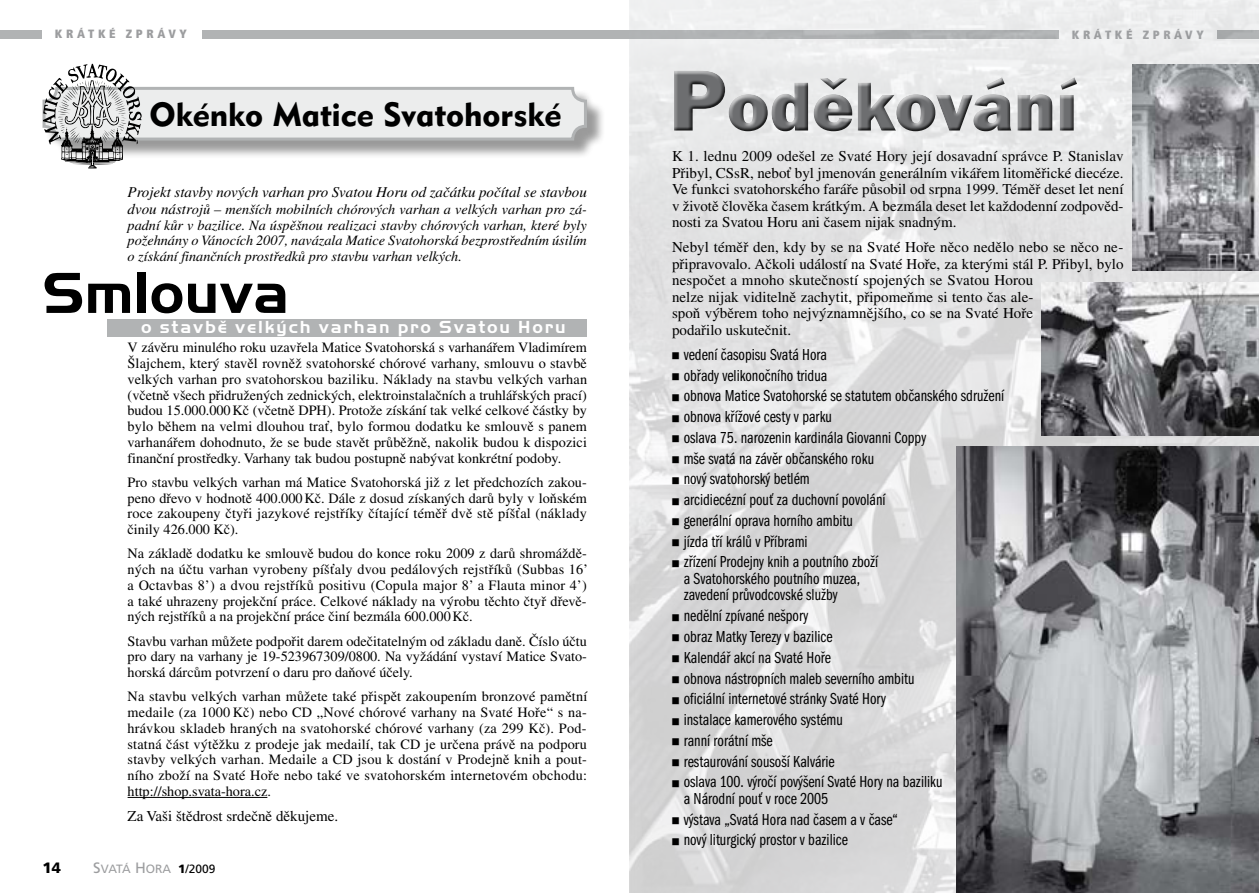
<style>
.page{position:relative;width:1259px;height:893px;background:#fff}
.page>*{position:absolute;margin:0;border:0;box-sizing:border-box;transform-origin:0 0}
.t1{font:72px "Franklin Got Itc TEE Heav";color:#6d6e70}
.t2{font:700 60px "Handel Got DCE";color:#000}
.t3{font:33px "Geometric 415 BTCE Black A";color:#000}
.t4{font:700 18.15px "Handel Got DCE";letter-spacing:.1em;color:#fff}
.t5{font:16.5px/20.7px "Franklin Got Itc TEE Book Comp";color:#000}
.t6{font:15px/16.5px "Times CE";color:#000;text-align:justify}
.t7{font:italic 15px "Times CE";color:#000}
.t8{font:900 15px "Frutiger CE";color:#000}
.t9{font:14.25px/15.8px "Times CE";letter-spacing:.005em;color:#000;text-align:justify}
.t10{font:italic 14.25px/15.8px "Times CE";color:#000;text-align:justify}
.t11{font:900 condensed 12px "Frutiger CE";letter-spacing:.3em;color:#9c9d9f}
.t12{font:12px "Frutiger CE";color:#9c9d9f}
.s1{font-size:15px}
.s2{font-weight:900;color:#000}
.s3{color:#000}
.s4{font-size:90px}
</style>
<div class="page">
<div style="left:0;top:30px;width:629px;height:8px;background:#b1b3b4"></div>
<div style="left:42px;top:24px;width:160px;height:20px;background:#fff"></div>
<img style="left:629px;top:0;width:630px;height:893px">
<hr style="left:128px;top:797px;width:139px;height:1px;background:#000">
<div style="left:108px;top:319px;width:479px;height:18px;background:#b1b3b4"></div>
<div style="left:45px;top:89px;width:560px;height:70px;background:#000;opacity:.4"></div>
<div style="left:44px;top:88px;width:541px;height:51px;background:#eceded;border-radius:13px"></div>
<div style="left:43px;top:87px;width:544px;height:54px;border:3px solid #b1b3b4;border-radius:13px"></div>
<svg style="left:43px;top:64px;width:99px;height:104px"></svg>
<div style="left:669px;top:66px;width:409px;height:67px;background:#eaebeb"></div>
<div style="left:670px;top:75px;width:411px;height:60px;background:#000;opacity:.75"></div>
<img style="left:1132px;top:64px;width:127px;height:207px">
<img style="left:1041px;top:282px;width:218px;height:153px">
<img style="left:956px;top:447px;width:303px;height:446px">
<svg style="left:672px;top:353px;width:7px;height:7px"></svg>
<svg style="left:672px;top:373px;width:7px;height:7px"></svg>
<svg style="left:672px;top:394px;width:7px;height:7px"></svg>
<svg style="left:672px;top:415px;width:7px;height:7px"></svg>
<svg style="left:672px;top:436px;width:7px;height:7px"></svg>
<svg style="left:672px;top:456px;width:7px;height:7px"></svg>
<svg style="left:672px;top:477px;width:7px;height:7px"></svg>
<svg style="left:672px;top:498px;width:7px;height:7px"></svg>
<svg style="left:672px;top:519px;width:7px;height:7px"></svg>
<svg style="left:672px;top:539px;width:7px;height:7px"></svg>
<svg style="left:672px;top:560px;width:7px;height:7px"></svg>
<svg style="left:672px;top:614px;width:7px;height:7px"></svg>
<svg style="left:672px;top:635px;width:7px;height:7px"></svg>
<svg style="left:672px;top:655px;width:7px;height:7px"></svg>
<svg style="left:672px;top:676px;width:7px;height:7px"></svg>
<svg style="left:672px;top:697px;width:7px;height:7px"></svg>
<svg style="left:672px;top:718px;width:7px;height:7px"></svg>
<svg style="left:672px;top:738px;width:7px;height:7px"></svg>
<svg style="left:672px;top:759px;width:7px;height:7px"></svg>
<svg style="left:672px;top:780px;width:7px;height:7px"></svg>
<svg style="left:672px;top:817px;width:7px;height:7px"></svg>
<svg style="left:672px;top:838px;width:7px;height:7px"></svg>
<p class="t11" style="left:55px;top:27px;width:133px">KRÁTKÉ ZPRÁVY</p>
<h3 class="t3" style="left:149px;top:92px;width:413px">Okénko Matice Svatohorské</h3>
<p class="t7" style="left:128px;top:184px;width:461px">Projekt stavby nových varhan pro Svatou Horu od začátku počítal se stavbou</p>
<p class="t10" style="left:128px;top:201px;width:461px"><span class="s1">dvou nástr</span>ojů – menších mobilních chórových varhan a velkých varhan pro zá&shy;padní kůr v bazilice. Na úspěšnou realizaci stavby chórových varhan, které byly požehnány o Vánocích 2007, navázala Matice Svatohorská bezprostředním úsilím o získání finančních prostředků pro stavbu varhan velkých.</p>
<h2 class="t2" style="left:43px;top:259px;width:248px">Smlouva</h2>
<p class="t4" style="left:141px;top:317px;width:426px">o stavbě velkých varhan pro Svatou Horu</p>
<p class="t9" style="left:128px;top:340px;width:461px">V závěru minulého roku uzavřela Matice Svatohorská s varhanářem Vladimírem Šlajchem, který stavěl rovněž svatohorské chórové varhany, smlouvu o stavbě velkých varhan pro svatohorskou baziliku. Náklady na stavbu velkých varhan (včetně všech přidružených zednických, elektroinstalačních a truhlářských prací) budou 15.000.000Kč (včetně DPH). Protože získání tak velké celkové částky by bylo během na velmi dlouhou trať, bylo formou dodatku ke smlouvě s panem varhanářem dohodnuto, že se bude stavět průběžně, nakolik budou k dispozici finanční prostředky. Varhany tak budou postupně nabývat konkrétní podoby.</p>
<p class="t9" style="left:128px;top:474px;width:461px">Pro stavbu velkých varhan má Matice Svatohorská již z let předchozích zakou&shy;peno dřevo v hodnotě 400.000Kč. Dále z dosud získaných darů byly v loňském roce zakoupeny čtyři jazykové rejstříky čítající téměř dvě stě píšťal (náklady činily 426.000 Kč).</p>
<p class="t9" style="left:128px;top:546px;width:462px;text-align:left">Na základě dodatku ke smlouvě budou do konce roku 2009 z darů shromáždě&shy;ných na účtu varhan vyrobeny píšťaly dvou pedálových rejstříků (Subbas 16’ a Octavbas 8’) a dvou rejstříků positivu (Copula major 8’ a Flauta minor 4’) a také uhrazeny projekční práce. Celkové náklady na výrobu těchto čtyř dřevě&shy;ných rejstříků a na projekční práce činí bezmála 600.000Kč.</p>
<p class="t9" style="left:128px;top:633px;width:461px">Stavbu varhan můžete podpořit darem odečitatelným od základu daně. Číslo účtu pro dary na varhany je 19-523967309/0800. Na vyžádání vystaví Matice Svato&shy;horská dárcům potvrzení o daru pro daňové účely.</p>
<p class="t9" style="left:128px;top:689px;width:461px">Na stavbu velkých varhan můžete také přispět zakoupením bronzové pamětní medaile (za 1000 Kč) nebo CD „Nové chórové varhany na Svaté Hoře“ s na&shy;hrávkou skladeb hraných na svatohorské chórové varhany (za 299 Kč). Pod&shy;statná část výtěžku z prodeje jak medailí, tak CD je určena právě na podporu stavby velkých varhan. Medaile a CD jsou k dostání v Prodejně knih a pout&shy;ního zboží na Svaté Hoře nebo také ve svatohorském internetovém obchodu: http://shop.svata-hora.cz.</p>
<p class="t6" style="left:128px;top:808px;width:212px">Za Vaši štědrost srdečně děkujeme.</p>
<p class="t8" style="left:43px;top:859px;width:20px">14</p>
<p class="t12" style="left:93px;top:862px;width:124px"><span class="s1">S</span>VATÁ <span class="s1">H</span>ORA <span class="s2">1</span><span class="s3">/2009</span></p>
<p class="t11" style="left:1071px;top:28px;width:133px">KRÁTKÉ ZPRÁVY</p>
<h1 class="t1" style="left:669px;top:65px;width:410px"><span class="s4">P</span>oděkování</h1>
<p class="t6" style="left:672px;top:148px;width:453px">K 1. lednu 2009 odešel ze Svaté Hory její dosavadní správce P. Stanislav Přibyl, CSsR, neboť byl jmenován generálním vikářem litoměřické diecéze.<br>Ve funkci svatohorského faráře působil od srpna 1999. Téměř deset let není v životě člověka časem krátkým. A bezmála deset let každodenní zodpověd&shy;nosti za Svatou Horu ani časem nijak snadným.</p>
<p class="t6" style="left:672px;top:239px;width:453px;text-align:left">Nebyl téměř den, kdy by se na Svaté Hoře něco nedělo nebo se něco ne&shy;připravovalo. Ačkoli událostí na Svaté Hoře, za kterými stál P. Přibyl, bylo nespočet a mnoho skutečností spojených se Svatou Horou<br>nelze nijak viditelně zachytit, připomeňme si tento čas ale-<br>spoň výběrem toho nejvýznamnějšího, co se na Svaté Hoře<br>podařilo uskutečnit.</p>
<p class="t5" style="left:684px;top:344px;width:322px">vedení časopisu Svatá Hora<br>obřady velikonočního tridua<br>obnova Matice Svatohorské se statutem občanského sdružení obnova křížové cesty v parku<br>oslava 75. narozenin kardinála Giovanni Coppy<br>mše svatá na závěr občanského roku<br>nový svatohorský betlém<br>arcidiecézní pouť za duchovní povolání<br>generální oprava horního ambitu<br>jízda tří králů v Příbrami<br>zřízení Prodejny knih a poutního zboží</p>
<p class="t5" style="left:684px;top:571px;width:178px;line-height:16.5px">a Svatohorského poutního muzea, zavedení průvodcovské služby</p>
<p class="t5" style="left:684px;top:606px;width:260px">nedělní zpívané nešpory<br>obraz Matky Terezy v bazilice<br>Kalendář akcí na Svaté Hoře<br>obnova nástropních maleb severního ambitu oficiální internetové stránky Svaté Hory<br>instalace kamerového systému<br>ranní rorátní mše<br>restaurování sousoší Kalvárie<br>oslava 100. výročí povýšení Svaté Hory na baziliku</p>
<p class="t5" style="left:684px;top:788px;width:216px">a Národní pouť v roce 2005<br>výstava „Svatá Hora nad časem a v čase“ nový liturgický prostor v bazilice</p>
</div>
